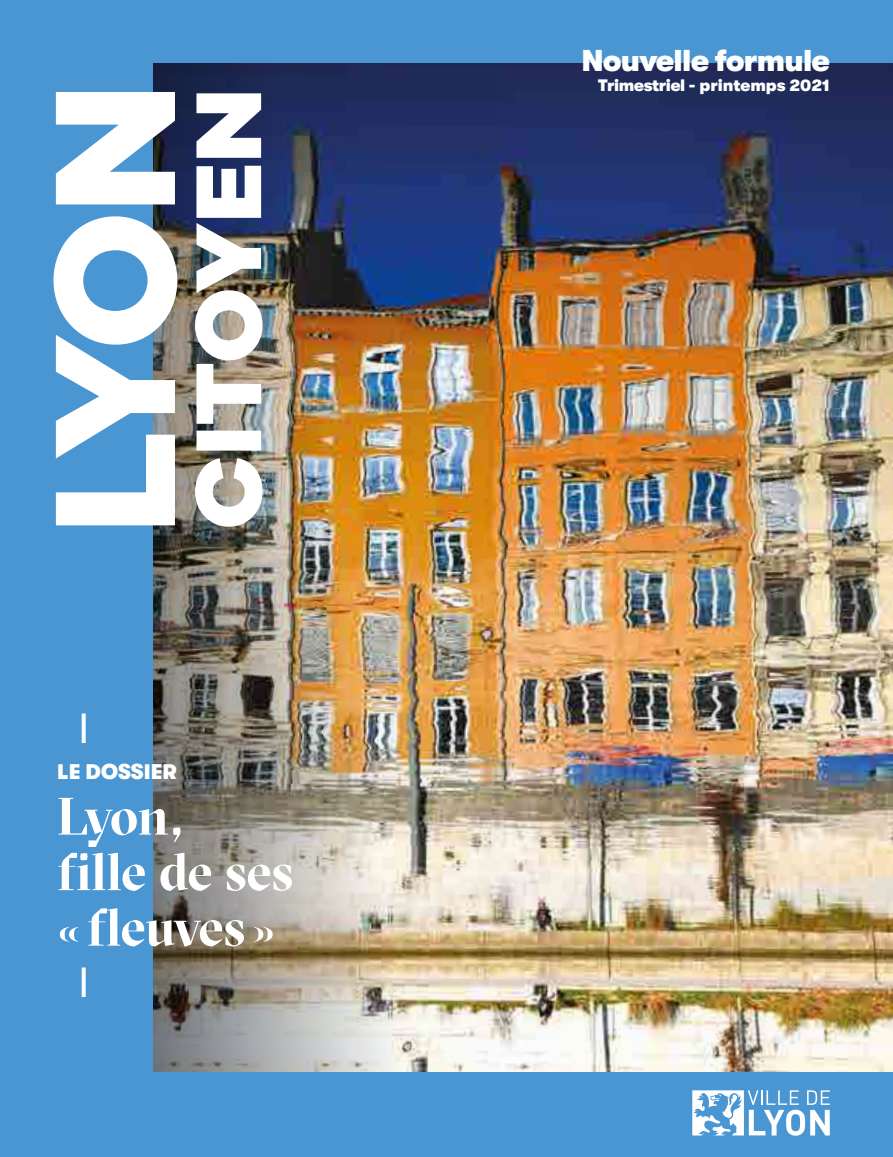
<style>
.page{position:relative;width:893px;height:1157px;background:#4a96d2}
.page>*{position:absolute;margin:0;border:0;box-sizing:border-box;transform-origin:0 0}
.t1{font:700 52.5px/55.5px "GT Sectra Display";letter-spacing:-.01em;color:#fff}
.t2{font:42.9px "GT Walsheim";color:#fff}
.t3{font:30px "GT Walsheim Bl";letter-spacing:-.02em;color:#fff}
.t4{font:21px "GT Walsheim Bl";color:#fff}
.t5{font:16.5px "GT Walsheim Bl";letter-spacing:-.005em;color:#fff}
.s1{font-family:"Didot"}
</style>
<div class="page">
<img style="left:497px;top:64px;width:396px;height:1007px">
<img style="left:153px;top:64px;width:344px;height:1007px">
<svg style="left:692px;top:1090px;width:138px;height:45px"></svg>
<img style="left:195px;top:93px;width:68px;height:434px">
<svg style="left:54px;top:92px;width:123px;height:433px;fill:#fff"></svg>
<h2 class="t2" style="left:79px;top:704px;width:12px">I</h2>
<p class="t4" style="left:57px;top:760px;width:121px">LE DOSSIER</p>
<h1 class="t1" style="left:57px;top:789px;width:237px">Lyon,<br>fille de ses <span class="s1">«</span> fleuves <span class="s1">»</span></h1>
<h2 class="t2" style="left:79px;top:958px;width:12px">I</h2>
<h3 class="t3" style="left:581px;top:44px;width:250px">Nouvelle formule</h3>
<p class="t5" style="left:598px;top:76px;width:233px">Trimestriel - printemps 2021</p>
</div>
